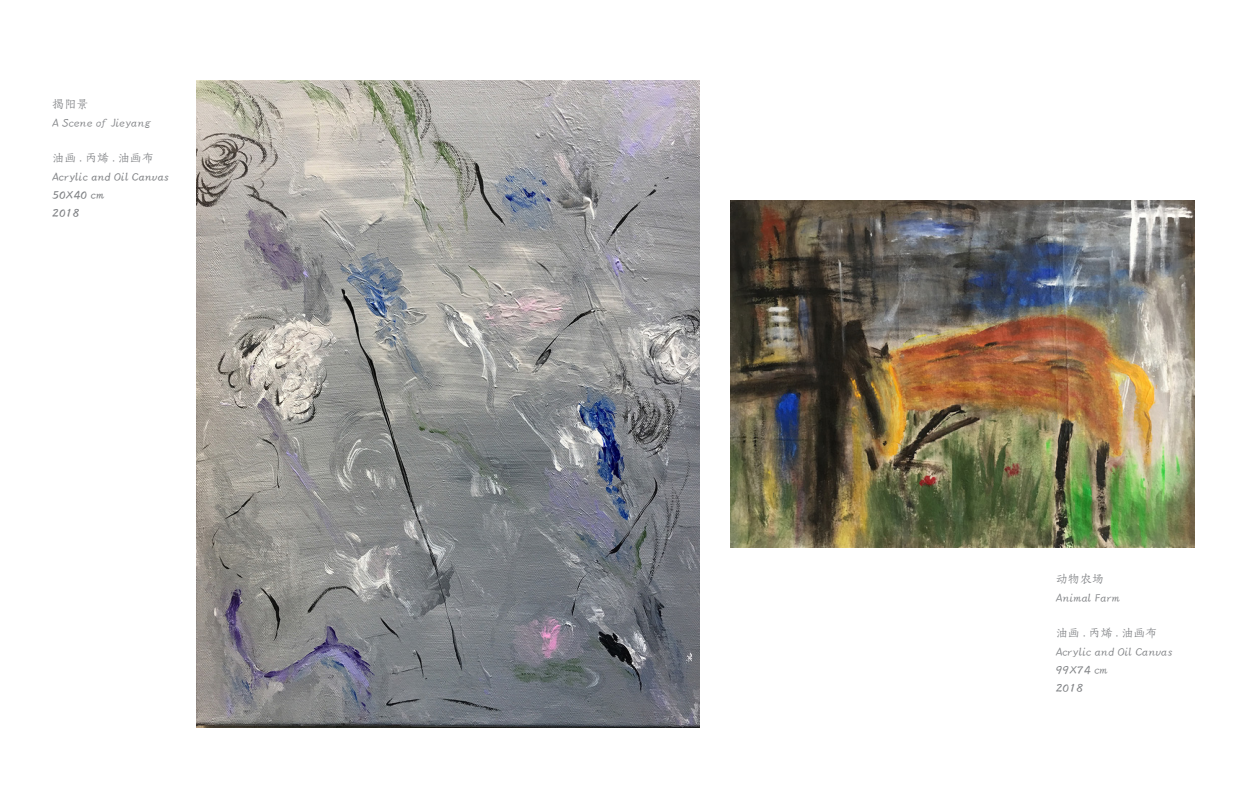
<style>
.page{position:relative;width:1234px;height:808px;background:#fff}
.page>*{position:absolute;margin:0;border:0;box-sizing:border-box;transform-origin:0 0}
.t1{font:300 12px "MHG Hagoromo THK";letter-spacing:.01em;color:#808285}
.t2{font:500 12px "MHG Hagoromo THK";letter-spacing:.01em;color:#808285}
.t3{font:12px "FZYINGXUEJW GB1 0";letter-spacing:.01em;color:#808285}
</style>
<div class="page">
<img style="left:197px;top:80px;width:502px;height:648px">
<img style="left:730px;top:201px;width:463px;height:347px">
<p class="t3" style="left:52px;top:97px;width:38px">揭阳景</p>
<p class="t1" style="left:52px;top:114px;width:100px">A Scene of Jieyang</p>
<p class="t3" style="left:52px;top:151px;width:103px">油画 . 丙烯 . 油画布</p>
<p class="t2" style="left:52px;top:168px;width:118px">Acrylic and Oil Canvas</p>
<p class="t2" style="left:52px;top:186px;width:53px">50X40 cm</p>
<p class="t2" style="left:52px;top:204px;width:29px">2018</p>
<p class="t3" style="left:1055px;top:573px;width:50px">动物农场</p>
<p class="t1" style="left:1055px;top:590px;width:66px">Animal Farm</p>
<p class="t3" style="left:1055px;top:627px;width:103px">油画 . 丙烯 . 油画布</p>
<p class="t1" style="left:1055px;top:644px;width:118px">Acrylic and Oil Canvas</p>
<p class="t1" style="left:1055px;top:662px;width:53px">99X74 cm</p>
<p class="t1" style="left:1055px;top:680px;width:29px">2018</p>
</div>
